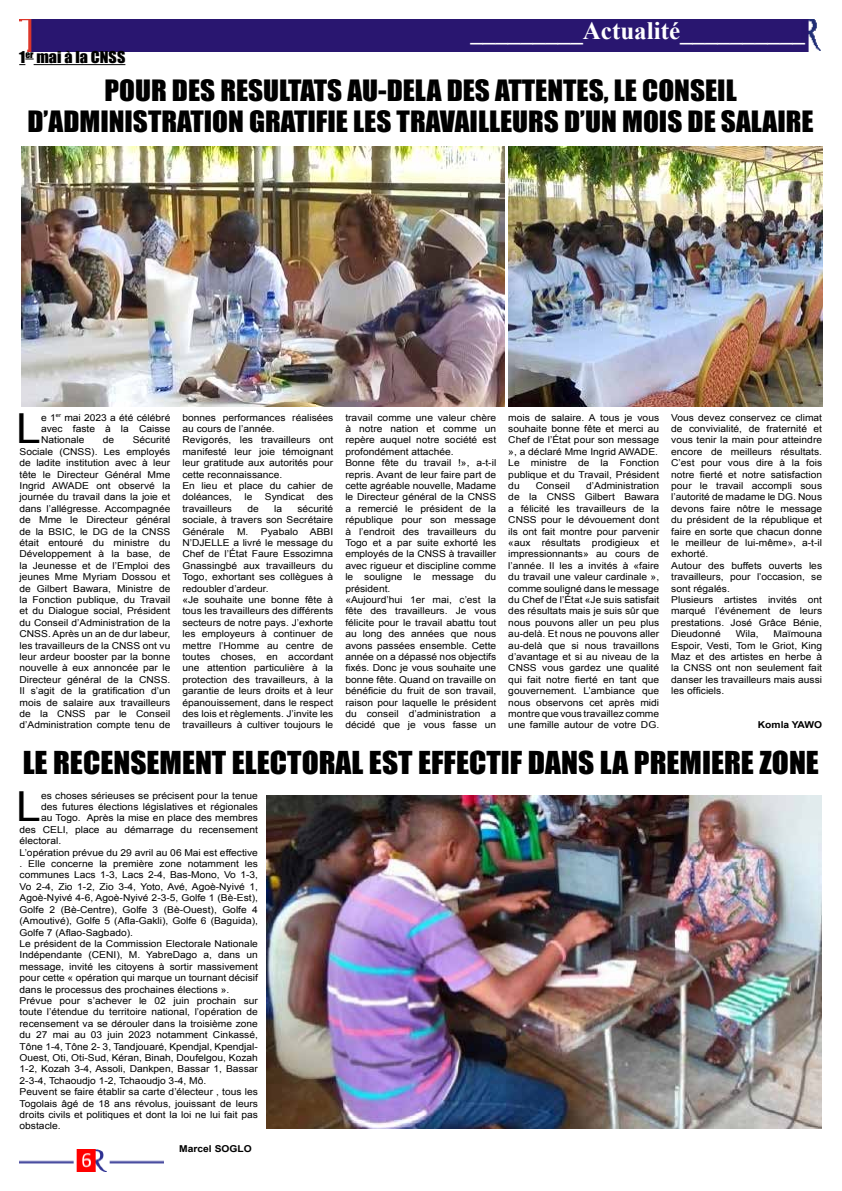
<style>
.page{position:relative;width:842px;height:1191px;background:#fff}
.page>*{position:absolute;margin:0;border:0;box-sizing:border-box;transform-origin:0 0}
.t1{font:41.4px "Arial";color:#000;scale:1.08 1}
.t2{font:29px "Impact";color:#000;scale:1.08 1}
.t3{font:27px/31px "Impact";color:#000;text-align:center;scale:1.08 1}
.t4{font:700 25px "Times New Roman";color:#fff}
.t5{font:15px "Impact";color:#000;scale:1.08 1}
.t6{font:9.5px/11.4px "Arial";color:#000;text-align:justify;scale:1.08 1}
.t7{font:700 9.5px "Arial";color:#000;scale:1.08 1}
</style>
<div class="page">
<div style="left:20px;top:20px;width:801px;height:31px;background:#291670"></div>
<img style="left:20px;top:1149px;width:144px;height:22px">
<svg style="left:19px;top:59px;width:15px;height:6px"></svg>
<hr style="left:34px;top:64px;width:91px;height:1px;background:#000">
<img style="left:21px;top:146px;width:483px;height:260px">
<img style="left:508px;top:146px;width:314px;height:260px">
<img style="left:266px;top:795px;width:556px;height:333px">
<h3 class="t4" style="left:470px;top:13px;width:336px">_________Actualité__________</h3>
<h3 class="t5" style="left:19px;top:46px;width:100px">1<sup>er</sup> mai à la CNSS</h3>
<h3 class="t3" style="left:28px;top:74px;width:729px">POUR DES RESULTATS AU-DELA DES ATTENTES, LE CONSEIL<br>D’ADMINISTRATION GRATIFIE LES TRAVAILLEURS D’UN MOIS DE SALAIRE</h3>
<h1 class="t1" style="left:16px;top:402px;width:24px">L</h1>
<p class="t6" style="left:41px;top:411px;width:121px">e 1<sup>er</sup> mai 2023 a été célébré avec faste à la Caisse Nationale</p>
<p class="t6" style="left:20px;top:434px;width:141px;text-indent:113px">Sécurité Sociale (CNSS). Les employés de ladite institution avec à leur tête le Directeur Général Mme Ingrid AWADE ont observé la journée du travail dans la joie et dans l’allégresse. Accompagnée de Mme le Directeur général de la BSIC, le DG de la CNSS était entouré du ministre du Développement à la base, de la Jeunesse et de l’Emploi des jeunes Mme Myriam Dossou et de Gilbert Bawara, Ministre de la Fonction publique, du Travail et du Dialogue social, Président du Conseil d’Administration de la CNSS. Après un an de dur labeur, les travailleurs de la CNSS ont vu leur ardeur booster par la bonne nouvelle à eux annoncée par le Directeur général de la CNSS.<br>Il s’agit de la gratification d’un mois de salaire aux travailleurs de la CNSS par le Conseil d’Administration compte tenu de</p>
<p class="t6" style="left:103px;top:434px;width:12px">de</p>
<p class="t6" style="left:182px;top:411px;width:141px;text-align:left">bonnes performances réalisées au cours de l’année.<br>Revigorés, les travailleurs ont manifesté leur joie témoignant leur gratitude aux autorités pour cette reconnaissance.<br>En lieu et place du cahier de doléances,</p>
<p class="t6" style="left:245px;top:491px;width:9px">le</p>
<p class="t6" style="left:265px;top:491px;width:38px">Syndicat</p>
<p class="t6" style="left:317px;top:491px;width:17px">des</p>
<p class="t6" style="left:182px;top:503px;width:141px;text-indent:115px">sécurité sociale, à travers son Secrétaire Générale</p>
<p class="t6" style="left:182px;top:503px;width:47px">travailleurs</p>
<p class="t6" style="left:247px;top:503px;width:12px">de</p>
<p class="t6" style="left:274px;top:503px;width:9px">la</p>
<p class="t6" style="left:182px;top:525px;width:141px;text-align:left;text-indent:128px">ABBI<br>N’DJELLE a livré le message du<br>Chef de l’État Faure Essozimna<br>Gnassingbé aux travailleurs du<br>Togo, exhortant ses collègues à redoubler d’ardeur.<br>«Je souhaite une bonne fête à tous les travailleurs des différents secteurs de notre pays. J’exhorte les employeurs à continuer de mettre l’Homme au centre de toutes choses, en accordant une attention particulière à la protection des travailleurs, à la garantie de leurs droits et à leur épanouissement, dans le respect des lois et règlements. J’invite les travailleurs à cultiver toujours le</p>
<p class="t6" style="left:237px;top:525px;width:58px">M. Pyabalo</p>
<p class="t6" style="left:345px;top:411px;width:141px;text-align:left">travail comme une valeur chère à notre nation et comme un repère auquel notre société est profondément attachée.<br>Bonne fête du travail !», a-t-il repris. Avant de leur faire part de cette agréable nouvelle, Madame le Directeur général de la CNSS a remercié le président de la république pour son message à l’endroit des travailleurs du<br>Togo et a par suite exhorté les employés de la CNSS à travailler avec rigueur et discipline comme le souligne le message du président.<br>«Aujourd’hui 1er mai, c’est la fête des travailleurs. Je vous félicite pour le travail abattu tout au long des années que nous avons passées ensemble. Cette année on a dépassé nos objectifs fixés. Donc je vous souhaite une bonne fête. Quand on travaille on bénéficie du fruit de son travail, raison pour laquelle le président du conseil d’administration a décidé que je vous fasse un</p>
<p class="t6" style="left:508px;top:411px;width:141px">mois de salaire. A tous je vous souhaite bonne fête et merci au Chef de l’État pour son message », a déclaré Mme Ingrid AWADE.<br>Le ministre de la Fonction publique et du Travail, Président du</p>
<p class="t6" style="left:536px;top:480px;width:33px">Conseil</p>
<p class="t6" style="left:508px;top:480px;width:141px;text-indent:78px">d’Administration de la CNSS Gilbert Bawara a félicité les travailleurs de la CNSS pour le dévouement dont ils ont fait montre pour parvenir «aux résultats prodigieux et impressionnants» au cours de l’année. Il les a invités à «faire du travail une valeur cardinale », comme souligné dans le message du Chef de l’État «Je suis satisfait des résultats mais je suis sûr que nous pouvons aller un peu plus au-delà. Et nous ne pouvons aller au-delà que si nous travaillons d’avantage et si au niveau de la CNSS vous gardez une qualité qui fait notre fierté en tant que gouvernement. L’ambiance que nous observons cet après midi montre que vous travaillez comme une famille autour de votre DG.</p>
<p class="t6" style="left:671px;top:411px;width:141px;text-align:left">Vous devez conservez ce climat de convivialité, de fraternité et vous tenir la main pour atteindre encore de meilleurs résultats.<br>C’est pour vous dire à la fois notre fierté et notre satisfaction pour le travail accompli sous l’autorité de madame le DG. Nous devons faire nôtre le message du président de la république et faire en sorte que chacun donne le meilleur de lui-même», a-t-il exhorté.<br>Autour des buffets ouverts les travailleurs, pour l’occasion, se sont régalés.<br>Plusieurs artistes invités ont marqué l’événement de leurs prestations. José Grâce Bénie,<br>Dieudonné</p>
<p class="t6" style="left:671px;top:628px;width:141px;text-indent:102px">Maïmouna Espoir, Vesti, Tom le Griot, King Maz et des artistes en herbe à la CNSS ont non seulement fait danser les travailleurs mais aussi les officiels.</p>
<p class="t7" style="left:758px;top:719px;width:61px">Komla YAWO</p>
<p class="t6" style="left:736px;top:628px;width:23px">Wila,</p>
<h2 class="t2" style="left:23px;top:740px;width:739px">LE RECENSEMENT ELECTORAL EST EFFECTIF DANS LA PREMIERE ZONE</h2>
<h1 class="t1" style="left:16px;top:780px;width:24px">L</h1>
<p class="t6" style="left:41px;top:789px;width:202px">es choses sérieuses se précisent pour la tenue</p>
<p class="t6" style="left:41px;top:801px;width:202px">des futures élections législatives et régionales</p>
<p class="t6" style="left:41px;top:812px;width:202px">au Togo. Après la mise en place des membres</p>
<p class="t6" style="left:20px;top:824px;width:222px">des CELI, place au démarrage du recensement</p>
<p class="t6" style="left:20px;top:835px;width:40px">électoral.</p>
<p class="t6" style="left:20px;top:846px;width:222px">L’opération prévue du 29 avril au 06 Mai est effective</p>
<p class="t6" style="left:20px;top:858px;width:222px">. Elle concerne la première zone notamment les</p>
<p class="t6" style="left:20px;top:869px;width:222px">communes Lacs 1-3, Lacs 2-4, Bas-Mono, Vo 1-3,</p>
<p class="t6" style="left:20px;top:881px;width:222px">Vo 2-4, Zio 1-2, Zio 3-4, Yoto, Avé, Agoè-Nyivé 1,</p>
<p class="t6" style="left:20px;top:892px;width:222px">Agoè-Nyivé 4-6, Agoè-Nyivé 2-3-5, Golfe 1 (Bè-Est),</p>
<p class="t6" style="left:20px;top:903px;width:222px">Golfe 2 (Bè-Centre), Golfe 3 (Bè-Ouest), Golfe 4</p>
<p class="t6" style="left:20px;top:915px;width:222px">(Amoutivé), Golfe 5 (Afla-Gakli), Golfe 6 (Baguida),</p>
<p class="t6" style="left:20px;top:926px;width:107px">Golfe 7 (Aflao-Sagbado).</p>
<p class="t6" style="left:20px;top:938px;width:222px">Le président de la Commission Electorale Nationale</p>
<p class="t6" style="left:20px;top:949px;width:222px">Indépendante (CENI), M. YabreDago a, dans un</p>
<p class="t6" style="left:20px;top:960px;width:222px">message, invité les citoyens à sortir massivement</p>
<p class="t6" style="left:20px;top:972px;width:222px">pour cette « opération qui marque un tournant décisif</p>
<p class="t6" style="left:20px;top:983px;width:196px">dans le processus des prochaines élections ».</p>
<p class="t6" style="left:20px;top:995px;width:222px">Prévue pour s’achever le 02 juin prochain sur</p>
<p class="t6" style="left:20px;top:1006px;width:222px">toute l’étendue du territoire national, l’opération de</p>
<p class="t6" style="left:20px;top:1017px;width:222px">recensement va se dérouler dans la troisième zone</p>
<p class="t6" style="left:20px;top:1029px;width:222px">du 27 mai au 03 juin 2023 notamment Cinkassé,</p>
<p class="t6" style="left:20px;top:1040px;width:222px">Tône 1-4, Tône 2- 3, Tandjouaré, Kpendjal, Kpendjal-</p>
<p class="t6" style="left:20px;top:1052px;width:222px">Ouest, Oti, Oti-Sud, Kéran, Binah, Doufelgou, Kozah</p>
<p class="t6" style="left:20px;top:1063px;width:222px">1-2, Kozah 3-4, Assoli, Dankpen, Bassar 1, Bassar</p>
<p class="t6" style="left:20px;top:1074px;width:174px">2-3-4, Tchaoudjo 1-2, Tchaoudjo 3-4, Mô.</p>
<p class="t6" style="left:20px;top:1086px;width:222px">Peuvent se faire établir sa carte d’électeur , tous les</p>
<p class="t6" style="left:20px;top:1097px;width:222px">Togolais âgé de 18 ans révolus, jouissant de leurs</p>
<p class="t6" style="left:20px;top:1109px;width:222px">droits civils et politiques et dont la loi ne lui fait pas</p>
<p class="t6" style="left:20px;top:1120px;width:40px">obstacle.</p>
<p class="t7" style="left:179px;top:1142px;width:69px">Marcel SOGLO</p>
</div>
